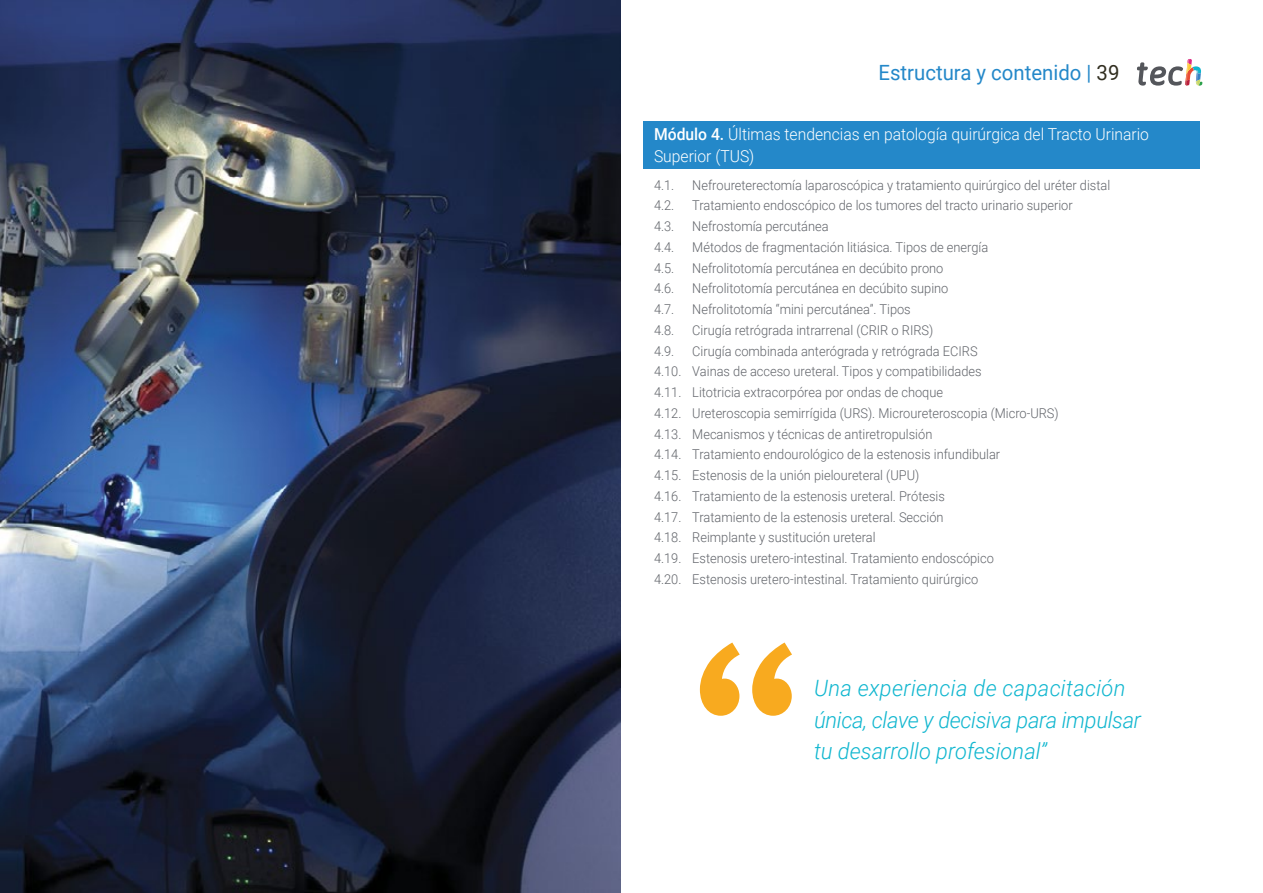
<style>
.page{position:relative;width:1263px;height:893px;background:#fff}
.page>*{position:absolute;margin:0;border:0;box-sizing:border-box;transform-origin:0 0}
.t1{font:italic 300 22.5px/31.5px "Roboto";color:#0fb6cf}
.t2{font:21px "Roboto";color:#2488c9}
.t3{font:300 16.5px/22.5px "Roboto";color:#fff;scale:.95 1}
.t4{font:300 13.5px/20.7px "Roboto";color:#61646a;scale:.95 1}
.s1{color:#312e20}
.s2{font-weight:500}
</style>
<div class="page">
<img style="left:0;top:0;width:621px;height:893px">
<svg style="left:700px;top:642px;width:92px;height:74px"></svg>
<div style="left:643px;top:121px;width:556px;height:48px;background:#2488c9"></div>
<svg style="left:1137px;top:59px;width:65px;height:27px"></svg>
<h2 class="t2" style="left:878px;top:57px;width:242px">Estructura y contenido | <span class="s1">39</span></h2>
<p class="t3" style="left:654px;top:122px;width:523px"><span class="s2">Módulo 4.</span> Últimas tendencias en patología quirúrgica del Tracto Urinario<br>Superior (TUS)</p>
<p class="t4" style="left:654px;top:174px;width:23px">4.1.</p>
<p class="t4" style="left:692px;top:174px;width:441px">Nefroureterectomía laparoscópica y tratamiento quirúrgico del uréter distal</p>
<p class="t4" style="left:654px;top:195px;width:23px">4.2.</p>
<p class="t4" style="left:692px;top:195px;width:402px">Tratamiento endoscópico de los tumores del tracto urinario superior</p>
<p class="t4" style="left:654px;top:215px;width:23px">4.3.</p>
<p class="t4" style="left:692px;top:215px;width:145px">Nefrostomía percutánea</p>
<p class="t4" style="left:654px;top:236px;width:23px">4.4.</p>
<p class="t4" style="left:692px;top:236px;width:313px">Métodos de fragmentación litiásica. Tipos de energía</p>
<p class="t4" style="left:654px;top:257px;width:23px">4.5.</p>
<p class="t4" style="left:692px;top:257px;width:266px">Nefrolitotomía percutánea en decúbito prono</p>
<p class="t4" style="left:654px;top:278px;width:23px">4.6.</p>
<p class="t4" style="left:692px;top:278px;width:271px">Nefrolitotomía percutánea en decúbito supino</p>
<p class="t4" style="left:654px;top:298px;width:23px">4.7.</p>
<p class="t4" style="left:692px;top:298px;width:231px">Nefrolitotomía “mini percutánea”. Tipos</p>
<p class="t4" style="left:654px;top:319px;width:23px">4.8.</p>
<p class="t4" style="left:692px;top:319px;width:255px">Cirugía retrógrada intrarrenal (CRIR o RIRS)</p>
<p class="t4" style="left:654px;top:340px;width:23px">4.9.</p>
<p class="t4" style="left:654px;top:340px;width:427px;text-indent:38px">Cirugía combinada anterógrada y retrógrada ECIRS<br>4.10. Vainas de acceso ureteral. Tipos y compatibilidades<br>4.11. Litotricia extracorpórea por ondas de choque<br>4.12. Ureteroscopia semirrígida (URS). Microureteroscopia (Micro-URS)<br>4.13. Mecanismos y técnicas de antiretropulsión<br>4.14. Tratamiento endourológico de la estenosis infundibular<br>4.15. Estenosis de la unión pieloureteral (UPU)<br>4.16. Tratamiento de la estenosis ureteral. Prótesis<br>4.17. Tratamiento de la estenosis ureteral. Sección<br>4.18. Reimplante y sustitución ureteral<br>4.19. Estenosis uretero-intestinal. Tratamiento endoscópico<br>4.20. Estenosis uretero-intestinal. Tratamiento quirúrgico</p>
<h1 class="t1" style="left:814px;top:671px;width:329px">Una experiencia de capacitación única, clave y decisiva para impulsar tu desarrollo profesional”</h1>
</div>
